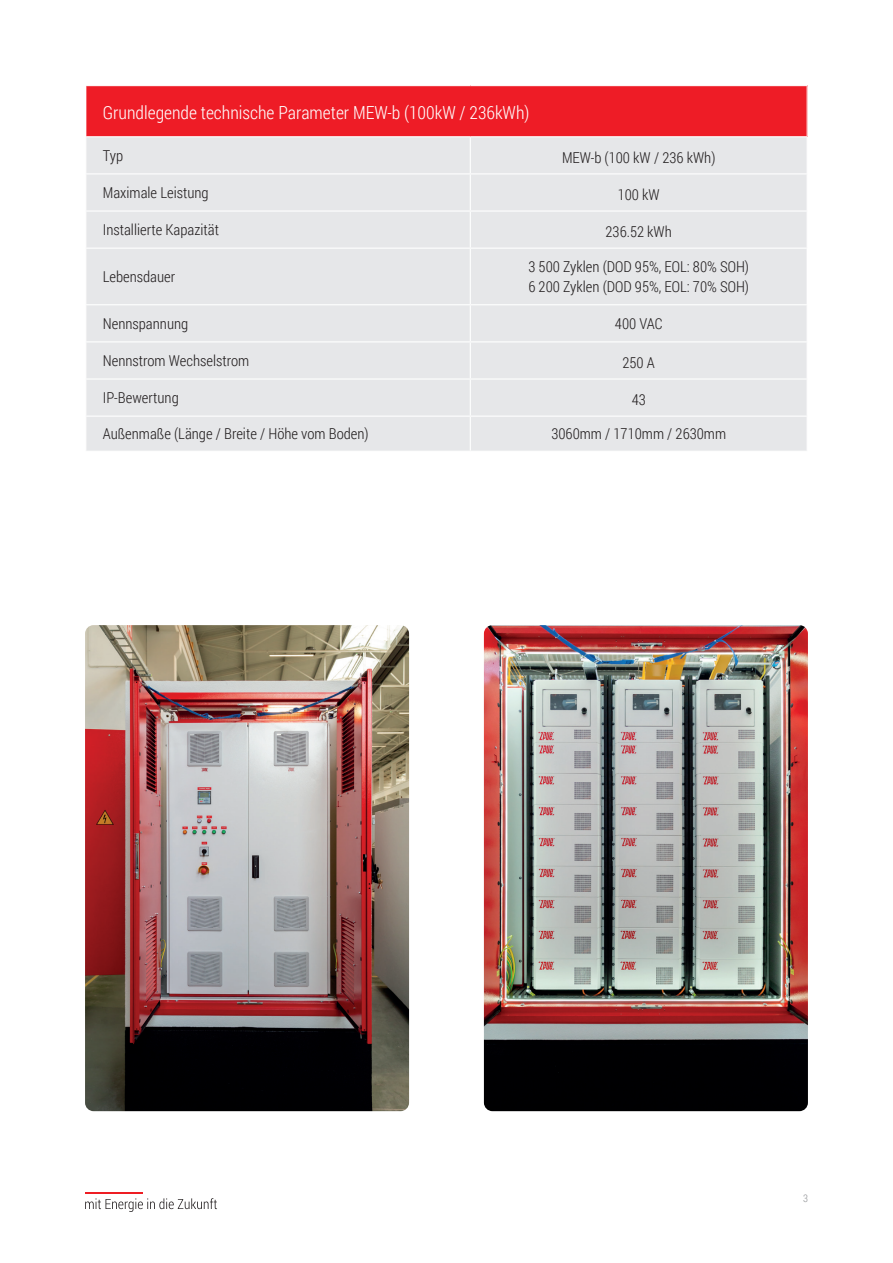
<style>
.page{position:relative;width:893px;height:1263px;background:#fff}
.page>*{position:absolute;margin:0;border:0;box-sizing:border-box;transform-origin:0 0}
.t1{font:300 18px "Roboto Condensed";color:#fff}
.t2{font:300 15px/19.5px "Roboto Condensed";color:#231f20}
.t3{font:300 10.5px "Roboto Condensed";color:#939598}
</style>
<div class="page">
<svg style="left:85px;top:1198px;width:132px;height:14px"></svg>
<hr style="left:85px;top:1192px;width:58px;height:2px;background:#ee1d23">
<div style="left:86px;top:86px;width:721px;height:51px;background:#ee1c26"></div>
<div style="left:86px;top:137px;width:721px;height:314px;background:#e6e7e9"></div>
<div style="left:470px;top:248px;width:337px;height:57px;background:#e6e7e9"></div>
<hr style="left:85px;top:136px;width:385px;height:1px;background:#fff">
<hr style="left:470px;top:136px;width:338px;height:1px;background:#fff">
<hr style="left:470px;top:137px;width:1px;height:36px;background:#fff">
<hr style="left:85px;top:173px;width:385px;height:1px;background:#fff">
<hr style="left:470px;top:173px;width:338px;height:1px;background:#fff">
<hr style="left:470px;top:174px;width:1px;height:36px;background:#fff">
<hr style="left:85px;top:210px;width:385px;height:2px;background:#fff">
<hr style="left:470px;top:210px;width:338px;height:2px;background:#fff">
<hr style="left:470px;top:212px;width:1px;height:36px;background:#fff">
<hr style="left:85px;top:248px;width:385px;height:1px;background:#fff">
<hr style="left:470px;top:248px;width:338px;height:1px;background:#fff">
<hr style="left:470px;top:249px;width:1px;height:55px;background:#fff">
<hr style="left:85px;top:304px;width:385px;height:1px;background:#fff">
<hr style="left:470px;top:304px;width:338px;height:1px;background:#fff">
<hr style="left:470px;top:305px;width:1px;height:36px;background:#fff">
<hr style="left:85px;top:341px;width:385px;height:1px;background:#fff">
<hr style="left:470px;top:341px;width:338px;height:1px;background:#fff">
<hr style="left:470px;top:342px;width:1px;height:36px;background:#fff">
<hr style="left:85px;top:378px;width:385px;height:2px;background:#fff">
<hr style="left:470px;top:378px;width:338px;height:2px;background:#fff">
<hr style="left:470px;top:380px;width:1px;height:36px;background:#fff">
<hr style="left:85px;top:416px;width:385px;height:1px;background:#fff">
<hr style="left:470px;top:416px;width:338px;height:1px;background:#fff">
<hr style="left:470px;top:417px;width:1px;height:34px;background:#fff">
<img style="left:85px;top:625px;width:324px;height:486px">
<img style="left:484px;top:625px;width:324px;height:486px">
<p class="t1" style="left:103px;top:100px;width:428px">Grundlegende technische Parameter MEW-b (100kW / 236kWh)</p>
<p class="t2" style="left:103px;top:145px;width:22px">Typ</p>
<p class="t2" style="left:562px;top:148px;width:155px">MEW-b (100 kW / 236 kWh)</p>
<p class="t2" style="left:103px;top:183px;width:107px">Maximale Leistung</p>
<p class="t2" style="left:618px;top:185px;width:44px">100 kW</p>
<p class="t2" style="left:103px;top:220px;width:118px">Installierte Kapazität</p>
<p class="t2" style="left:606px;top:222px;width:68px">236.52 kWh</p>
<p class="t2" style="left:103px;top:267px;width:74px">Lebensdauer</p>
<p class="t2" style="left:528px;top:257px;width:222px">3 500 Zyklen (DOD 95%, EOL: 80% SOH)<br>6 200 Zyklen (DOD 95%, EOL: 70% SOH)</p>
<p class="t2" style="left:103px;top:313px;width:87px">Nennspannung</p>
<p class="t2" style="left:615px;top:313px;width:49px">400 VAC</p>
<p class="t2" style="left:103px;top:351px;width:148px">Nennstrom Wechselstrom</p>
<p class="t2" style="left:622px;top:353px;width:34px">250 A</p>
<p class="t2" style="left:103px;top:388px;width:77px">IP-Bewertung</p>
<p class="t2" style="left:632px;top:390px;width:16px">43</p>
<p class="t2" style="left:103px;top:424px;width:267px">Außenmaße (Länge / Breite / Höhe vom Boden)</p>
<p class="t2" style="left:551px;top:424px;width:176px">3060mm / 1710mm / 2630mm</p>
<p class="t3" style="left:803px;top:1191px;width:6px">3</p>
</div>
